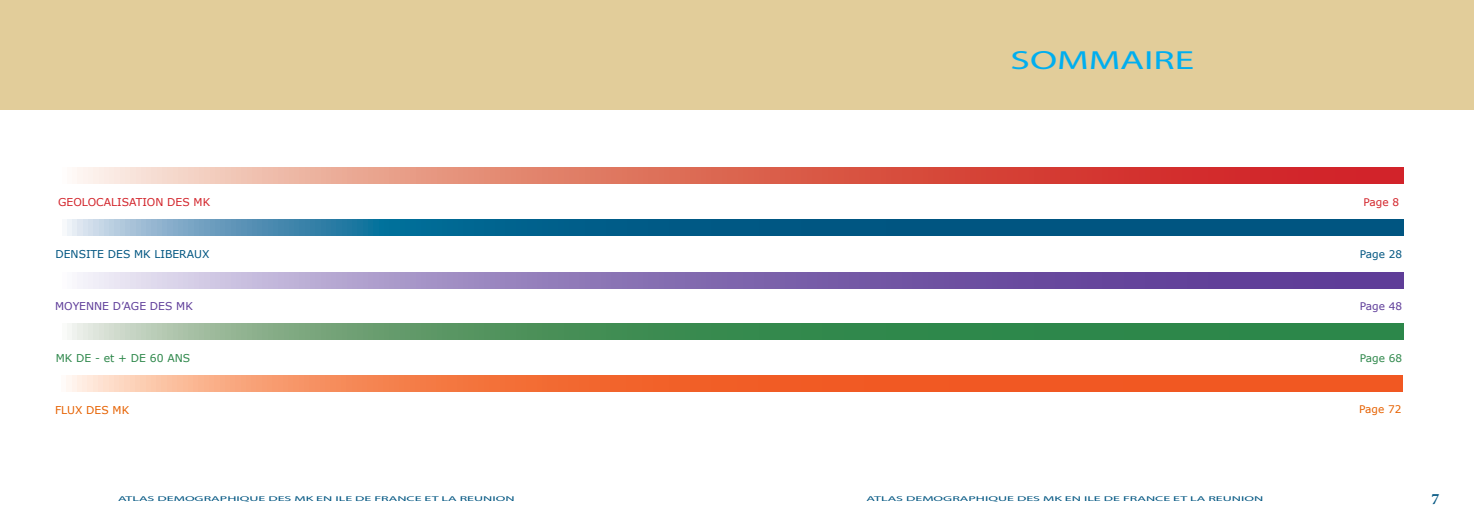
<style>
.page{position:relative;width:1474px;height:521px;background:#fff}
.page>*{position:absolute;margin:0;border:0;box-sizing:border-box;transform-origin:0 0}
.t1{font:26.25px "Myriad Pro";color:#00aeef;scale:1.5 1}
.t2{font:700 15.75px "Minion Pro";color:#005581}
.t3{font:10.76px "MS Reference Sans Serif";color:#d2232a}
.t4{font:10.76px "MS Reference Sans Serif";color:#005581}
.t5{font:10.76px "MS Reference Sans Serif";color:#5e3c99}
.t6{font:10.76px "MS Reference Sans Serif";color:#2d874a}
.t7{font:10.76px "MS Reference Sans Serif";color:#e66101}
.t8{font:10.5px "MS Reference Sans Serif";color:#005581}
.t9{font:10.5px "MS Reference Sans Serif";color:#5e3c99}
.t10{font:10.5px "MS Reference Sans Serif";color:#2d874a}
.t11{font:10.5px "MS Reference Sans Serif";color:#e66101}
.t12{font:10.5px "MS Reference Sans Serif";color:#d2232a}
.t13{font:7px "Myriad Pro";color:#005581;scale:2 1}
</style>
<div class="page">
<div style="left:0;top:0;width:1473px;height:110px;background:#e2cd9a"></div>
<svg style="left:77px;top:167px;width:1325px;height:16px;background:#de6f62"></svg>
<svg style="left:67px;top:220px;width:1335px;height:16px;background:#196a93"></svg>
<svg style="left:77px;top:272px;width:1325px;height:16px;background:#8b74b5"></svg>
<svg style="left:67px;top:324px;width:1335px;height:16px;background:#509663"></svg>
<svg style="left:66px;top:375px;width:1336px;height:16px;background:#f37240"></svg>
<h1 class="t1" style="left:1010px;top:44px;width:124px">SOMMAIRE</h1>
<h3 class="t3" style="left:58px;top:195px;width:153px">GEOLOCALISATION DES MK</h3>
<h3 class="t12" style="left:1363px;top:195px;width:37px">Page 8</h3>
<h3 class="t4" style="left:55px;top:247px;width:155px">DENSITE DES MK LIBERAUX</h3>
<h3 class="t8" style="left:1359px;top:247px;width:44px">Page 28</h3>
<h3 class="t5" style="left:55px;top:299px;width:139px">MOYENNE D’AGE DES MK</h3>
<h3 class="t9" style="left:1359px;top:299px;width:44px">Page 48</h3>
<h3 class="t6" style="left:56px;top:351px;width:136px">MK DE - et + DE 60 ANS</h3>
<h3 class="t10" style="left:1359px;top:351px;width:44px">Page 68</h3>
<h3 class="t7" style="left:55px;top:403px;width:76px">FLUX DES MK</h3>
<h3 class="t11" style="left:1359px;top:403px;width:44px">Page 72</h3>
<p class="t13" style="left:118px;top:494px;width:200px">ATLAS DEMOGRAPHIQUE DES MK EN ILE DE FRANCE ET LA REUNION</p>
<p class="t13" style="left:866px;top:494px;width:200px">ATLAS DEMOGRAPHIQUE DES MK EN ILE DE FRANCE ET LA REUNION</p>
<h2 class="t2" style="left:1431px;top:488px;width:9px">7</h2>
</div>
